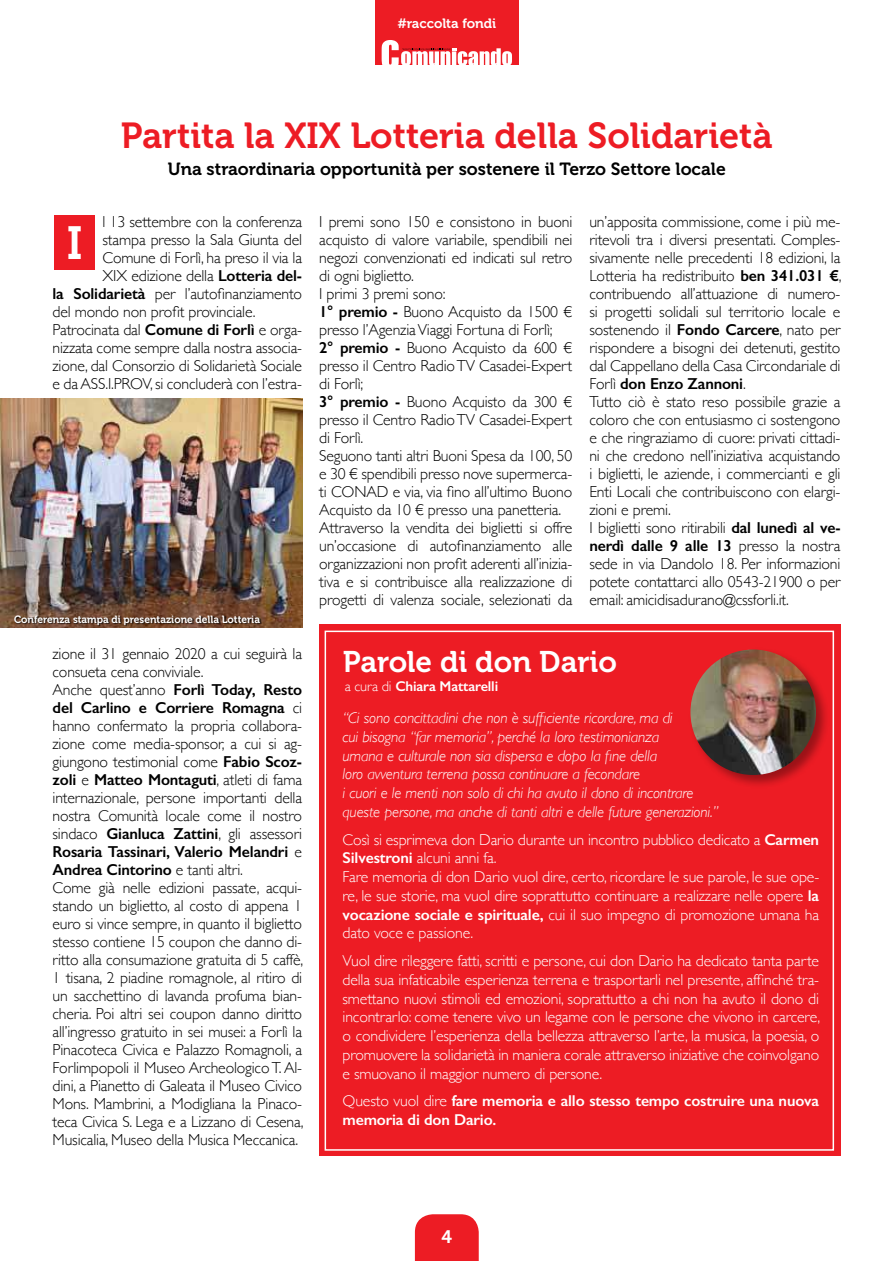
<style>
.page{position:relative;width:893px;height:1261px;background:#fff}
.page>*{position:absolute;margin:0;border:0;box-sizing:border-box;transform-origin:0 0}
.t1{font:46.2px "Museo 700";color:#fff}
.t2{font:36px "Museo 700";color:#ed1c24}
.t3{font:29.7px "Museo 700";color:#fff}
.t4{font:18px "Museo 700";color:#fff}
.t5{font:17.55px "Museo 700";color:#000}
.t6{font:300 15.9px/18px "Gill Sans";letter-spacing:-.01em;color:#000}
.t7{font:300 15.75px/18.8px "Gill Sans";letter-spacing:-.01em;color:#fff}
.t8{font:italic 300 15.75px/18.8px "Gill Sans";letter-spacing:-.01em;color:#fff}
.t9{font:600 15.75px/18.8px "Gill Sans";letter-spacing:-.01em;color:#fff}
.t10{font:600 14.25px "Gill Sans";letter-spacing:-.01em;color:#fff}
.t11{font:13.5px "Museo 700";color:#fff}
.t12{font:10.5px "Museo 700";color:#fff}
.s1{font-weight:600}
.s2{font-weight:300}
</style>
<div class="page">
<div style="left:415px;top:1214px;width:63px;height:47px;background:#ed1c24"></div>
<div style="left:375px;top:0;width:143px;height:65px;background:#ed1c24"></div>
<svg style="left:381px;top:40px;width:131px;height:25px"></svg>
<div style="left:54px;top:216px;width:40px;height:54px;background:#ed1c24"></div>
<img style="left:0;top:398px;width:302px;height:229px">
<div style="left:15px;top:616px;width:246px;height:11px;background:#000;opacity:.75"></div>
<div style="left:319px;top:624px;width:521px;height:531px;background:#ed1c24"></div>
<div style="left:324px;top:631px;width:509px;height:520px;border:2px solid #fff"></div>
<div style="left:688px;top:647px;width:142px;height:142px;background:#000;opacity:.35"></div>
<img style="left:690px;top:649px;width:125px;height:126px;border-radius:63px">
<p class="t11" style="left:397px;top:18px;width:100px">#raccolta fondi</p>
<h2 class="t2" style="left:121px;top:121px;width:653px">Partita la XIX Lotteria della Solidarietà</h2>
<p class="t5" style="left:168px;top:162px;width:559px">Una straordinaria opportunità per sostenere il Terzo Settore locale</p>
<h1 class="t1" style="left:67px;top:225px;width:17px">I</h1>
<p class="t6" style="left:319px;top:213px;width:255px">I premi sono 150 e consistono in buoni acquisto di valore variabile, spendibili nei negozi convenzionati ed indicati sul retro di ogni biglietto.<br>I primi 3 premi sono:<br><span class="s1">1° premio -</span> Buono Acquisto da 1500 € presso l’Agenzia Viaggi Fortuna di Forlì;<br><span class="s1">2° premio -</span> Buono Acquisto da 600 € presso il Centro Radio TV Casadei-Expert di Forlì;<br><span class="s1">3° premio -</span> Buono Acquisto da 300 € presso il Centro Radio TV Casadei-Expert di Forlì.<br>Seguono tanti altri Buoni Spesa da 100, 50 e 30 € spendibili presso nove supermerca&shy;ti CONAD e via, via fino all’ultimo Buono Acquisto da 10 € presso una panetteria.<br>Attraverso la vendita dei biglietti si offre un’occasione di autofinanziamento alle organizzazioni non profit aderenti all’inizia&shy;tiva e si contribuisce alla realizzazione di progetti di valenza sociale, selezionati da</p>
<p class="t6" style="left:589px;top:213px;width:254px">un’apposita commissione, come i più me&shy;ritevoli tra i diversi presentati. Comples&shy;sivamente nelle precedenti 18 edizioni, la Lotteria ha redistribuito <span class="s1">ben 341.031 €</span>, contribuendo all’attuazione di numero&shy;si progetti solidali sul territorio locale e sostenendo il <span class="s1">Fondo Carcere</span>, nato per rispondere a bisogni dei detenuti, gestito dal Cappellano della Casa Circondariale di Forlì <span class="s1">don Enzo Zannoni</span>.<br>Tutto ciò è stato reso possibile grazie a coloro che con entusiasmo ci sostengono e che ringraziamo di cuore: privati cittadi&shy;ni che credono nell’iniziativa acquistando i biglietti, le aziende, i commercianti e gli Enti Locali che contribuiscono con elargi&shy;zioni e premi.<br>I biglietti sono ritirabili <span class="s1">dal lunedì al ve&shy;nerdì dalle 9 alle 13</span> presso la nostra sede in via Dandolo 18. Per informazioni potete contattarci allo 0543-21900 o per email: amicidisadurano@cssforli.it.</p>
<p class="t12" style="left:14px;top:615px;width:247px">Conferenza stampa di presentazione della Lotteria</p>
<h3 class="t3" style="left:343px;top:650px;width:275px">Parole di don Dario</h3>
<p class="t8" style="left:342px;top:708px;width:377px">“Ci sono concittadini che non è sufficiente ricordare, ma di<br>cui bisogna “far memoria”, perché la loro testimonianza<br>umana e culturale non sia dispersa e dopo la fine della<br>loro avventura terrena possa continuare a fecondare<br>i cuori e le menti non solo di chi ha avuto il dono di incontrare queste persone, ma anche di tanti altri e delle future generazioni.”</p>
<p class="t7" style="left:342px;top:829px;width:478px">Così si esprimeva don Dario durante un incontro pubblico dedicato a <span class="s1">Carmen Silvestroni</span> alcuni anni fa.<br>Fare memoria di don Dario vuol dire, certo, ricordare le sue parole, le sue ope&shy;re, le sue storie, ma vuol dire soprattutto continuare a realizzare nelle opere <span class="s1">la vocazione sociale e spirituale,</span> cui il suo impegno di promozione umana ha dato voce e passione.</p>
<p class="t7" style="left:342px;top:951px;width:479px;text-align:justify">Vuol dire rileggere fatti, scritti e persone, cui don Dario ha dedicato tanta parte della sua infaticabile esperienza terrena e trasportarli nel presente, affinché tra&shy;smettano nuovi stimoli ed emozioni, soprattutto a chi non ha avuto il dono di incontrarlo: come tenere vivo un legame con le persone che vivono in carcere, o condividere l’esperienza della bellezza attraverso l’arte, la musica, la poesia, o promuovere la solidarietà in maniera corale attraverso iniziative che coinvolgano e smuovano il maggior numero di persone.</p>
<p class="t9" style="left:342px;top:1093px;width:478px"><span class="s2">Questo vuol dire</span> fare memoria e allo stesso tempo costruire una nuova memoria di don Dario.</p>
<p class="t6" style="left:102px;top:213px;width:201px">l 13 settembre con la conferenza</p>
<p class="t6" style="left:102px;top:231px;width:201px">stampa presso la Sala Giunta del</p>
<p class="t6" style="left:102px;top:249px;width:201px">Comune di Forlì, ha preso il via la</p>
<p class="t6" style="left:102px;top:267px;width:201px">XIX edizione della <span class="s1">Lotteria del-</span></p>
<p class="t6" style="left:53px;top:284px;width:251px"><span class="s1">la Solidarietà</span> per l’autofinanziamento</p>
<p class="t6" style="left:53px;top:302px;width:205px">del mondo non profit provinciale.</p>
<p class="t6" style="left:53px;top:321px;width:251px">Patrocinata dal <span class="s1">Comune di Forlì</span> e orga-</p>
<p class="t6" style="left:53px;top:339px;width:251px">nizzata come sempre dalla nostra associa-</p>
<p class="t6" style="left:53px;top:357px;width:251px">zione, dal Consorzio di Solidarietà Sociale</p>
<p class="t6" style="left:53px;top:375px;width:251px">e da ASS.I.PROV, si concluderà con l’estra-</p>
<p class="t6" style="left:53px;top:645px;width:252px">zione il 31 gennaio 2020 a cui seguirà la consueta cena conviviale.<br>Anche quest’anno <span class="s1">Forlì Today, Resto del Carlino e Corriere Romagna</span> ci hanno confermato la propria collabora&shy;zione come media-sponsor, a cui si ag&shy;giungono testimonial come <span class="s1">Fabio Scoz&shy;zoli</span> e <span class="s1">Matteo Montaguti</span>, atleti di fama internazionale, persone importanti della nostra Comunità locale come il nostro sindaco <span class="s1">Gianluca Zattini</span>, gli assessori <span class="s1">Rosaria Tassinari, Valerio Melandri</span> e <span class="s1">Andrea Cintorino</span> e tanti altri.<br>Come già nelle edizioni passate, acqui&shy;stando un biglietto, al costo di appena 1 euro si vince sempre, in quanto il biglietto stesso contiene 15 coupon che danno di&shy;ritto alla consumazione gratuita di 5 caffè, 1 tisana, 2 piadine romagnole, al ritiro di un sacchettino di lavanda profuma bian&shy;cheria. Poi altri sei coupon danno diritto all’ingresso gratuito in sei musei: a Forlì la Pinacoteca Civica e Palazzo Romagnoli, a Forlimpopoli il Museo Archeologico T. Al&shy;dini, a Pianetto di Galeata il Museo Civico Mons. Mambrini, a Modigliana la Pinaco&shy;teca Civica S. Lega e a Lizzano di Cesena, Musicalia, Museo della Musica Meccanica.</p>
<p class="t10" style="left:344px;top:680px;width:155px"><span class="s2">a cura di</span> Chiara Mattarelli</p>
<p class="t4" style="left:441px;top:1230px;width:12px">4</p>
</div>
